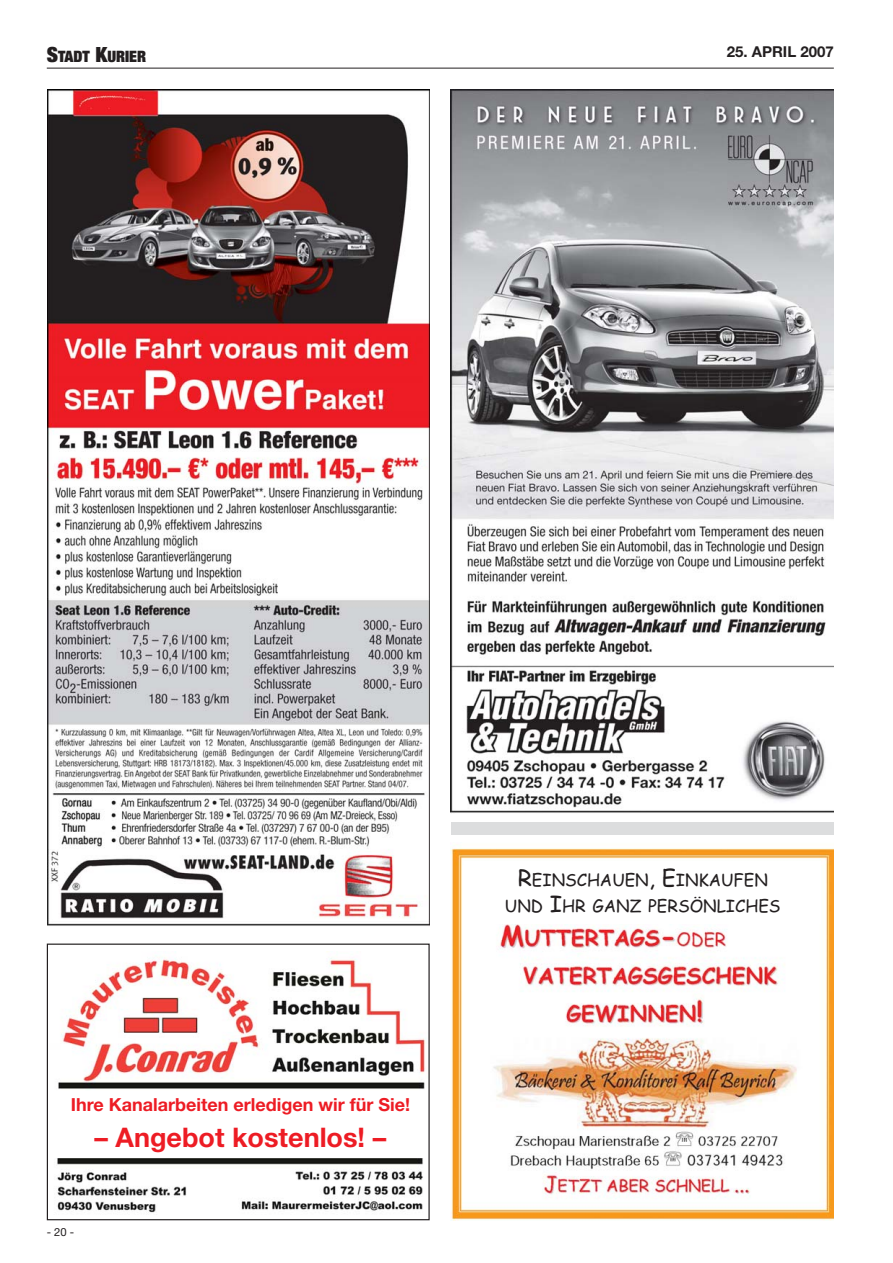
<style>
.page{position:relative;width:893px;height:1263px;background:#fff}
.page>*{position:absolute;margin:0;border:0;box-sizing:border-box;transform-origin:0 0}
.t1{font:700 27px "Helvetica Neue";color:#ed1c24}
.t2{font:700 18px "Helvetica Neue";color:#ed1c24}
.t3{font:16.8px/25.5px "Comic Sans MS";color:#231f20;text-align:center}
.t4{font:900 expanded 15.75px "Helvetica Neue";color:#231f20}
.t5{font:700 15px "Helvetica Neue";color:#231f20}
.t6{font:11.25px "Helvetica Neue";color:#231f20}
.s1{font-size:21px}
.s2{font-size:22.5px}
</style>
<div class="page">
<hr style="left:47px;top:68px;width:786px;height:1px;background:#231f20">
<img style="left:47px;top:89px;width:382px;height:837px">
<img style="left:451px;top:89px;width:382px;height:724px">
<img style="left:58px;top:958px;width:368px;height:132px">
<img style="left:57px;top:1158px;width:366px;height:55px">
<div style="left:47px;top:944px;width:382px;height:276px;border:1px solid #231f20"></div>
<img style="left:451px;top:848px;width:382px;height:372px">
<div style="left:451px;top:822px;width:382px;height:13px;background:#dcddde"></div>
<div style="left:464px;top:861px;width:357px;height:63px;background:#fff"></div>
<p class="t4" style="left:47px;top:51px;width:101px"><span class="s1">S</span>TADT <span class="s1">K</span>URIER</p>
<p class="t5" style="left:726px;top:47px;width:108px">25. APRIL 2007</p>
<p class="t2" style="left:71px;top:1098px;width:341px">Ihre Kanalarbeiten erledigen wir für Sie!</p>
<h1 class="t1" style="left:95px;top:1127px;width:293px">– Angebot kostenlos! –</h1>
<p class="t6" style="left:47px;top:1228px;width:29px">- 20 -</p>
<p class="t3" style="left:505px;top:869px;width:277px"><span class="s2">R</span>EINSCHAUEN<span class="s2">, E</span>INKAUFEN<br>UND <span class="s2">I</span>HR GANZ PERSÖNLICHES</p>
</div>
